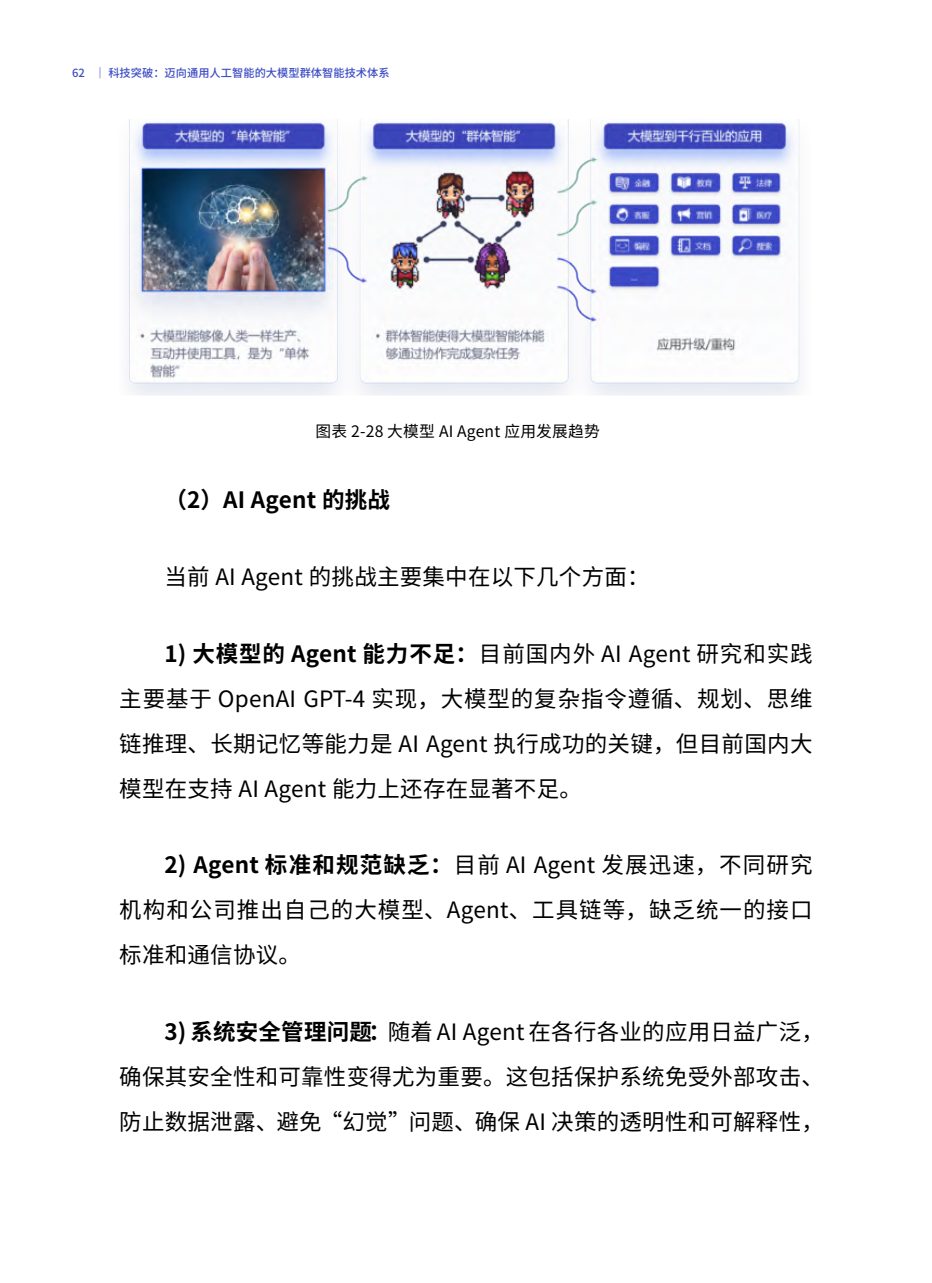
<style>
.page{position:relative;width:932px;height:1283px;background:#fff}
.page>*{position:absolute;margin:0;border:0;box-sizing:border-box;transform-origin:0 0}
.t1{font:22.5px/45px "Source Han Sans CN";letter-spacing:.01em;color:#000;text-align:justify}
.t2{font:700 22.5px "Source Han Sans CN";letter-spacing:.01em;color:#000}
.t3{font:15.75px "Source Han Sans CN";letter-spacing:.01em;color:#000}
.t4{font:500 11.25px "Source Han Sans CN";color:#3b4bc4}
.s1{font-weight:700}
</style>
<div class="page">
<img style="left:128px;top:119px;width:672px;height:276px">
<p class="t4" style="left:72px;top:67px;width:319px">62 ｜ 科技突破：迈向通用人工智能的大模型群体智能技术体系</p>
<p class="t3" style="left:315px;top:422px;width:286px">图表 2-28 大模型 AI Agent 应用发展趋势</p>
<p class="t2" style="left:164px;top:487px;width:227px">（2）AI Agent 的挑战</p>
<p class="t1" style="left:164px;top:554px;width:487px">当前 AI Agent 的挑战主要集中在以下几个方面：</p>
<p class="t1" style="left:119px;top:631px;width:695px;text-indent:45px"><span class="s1">1) 大模型的 Agent 能力不足：</span>目前国内外 AI Agent 研究和实践主要基于 OpenAI GPT-4 实现，大模型的复杂指令遵循、规划、思维链推理、长期记忆等能力是 AI Agent 执行成功的关键，但目前国内大模型在支持 AI Agent 能力上还存在显著不足。</p>
<p class="t1" style="left:119px;top:842px;width:695px;text-indent:45px"><span class="s1">2) Agent 标准和规范缺乏：</span>目前 AI Agent 发展迅速，不同研究机构和公司推出自己的大模型、Agent、工具链等，缺乏统一的接口标准和通信协议。</p>
<p class="t1" style="left:119px;top:1009px;width:706px;text-indent:45px"><span class="s1">3) 系统安全管理问题：</span>随着 AI Agent 在各行各业的应用日益广泛，确保其安全性和可靠性变得尤为重要。这包括保护系统免受外部攻击、防止数据泄露、避免“幻觉”问题、确保 AI 决策的透明性和可解释性，</p>
</div>
